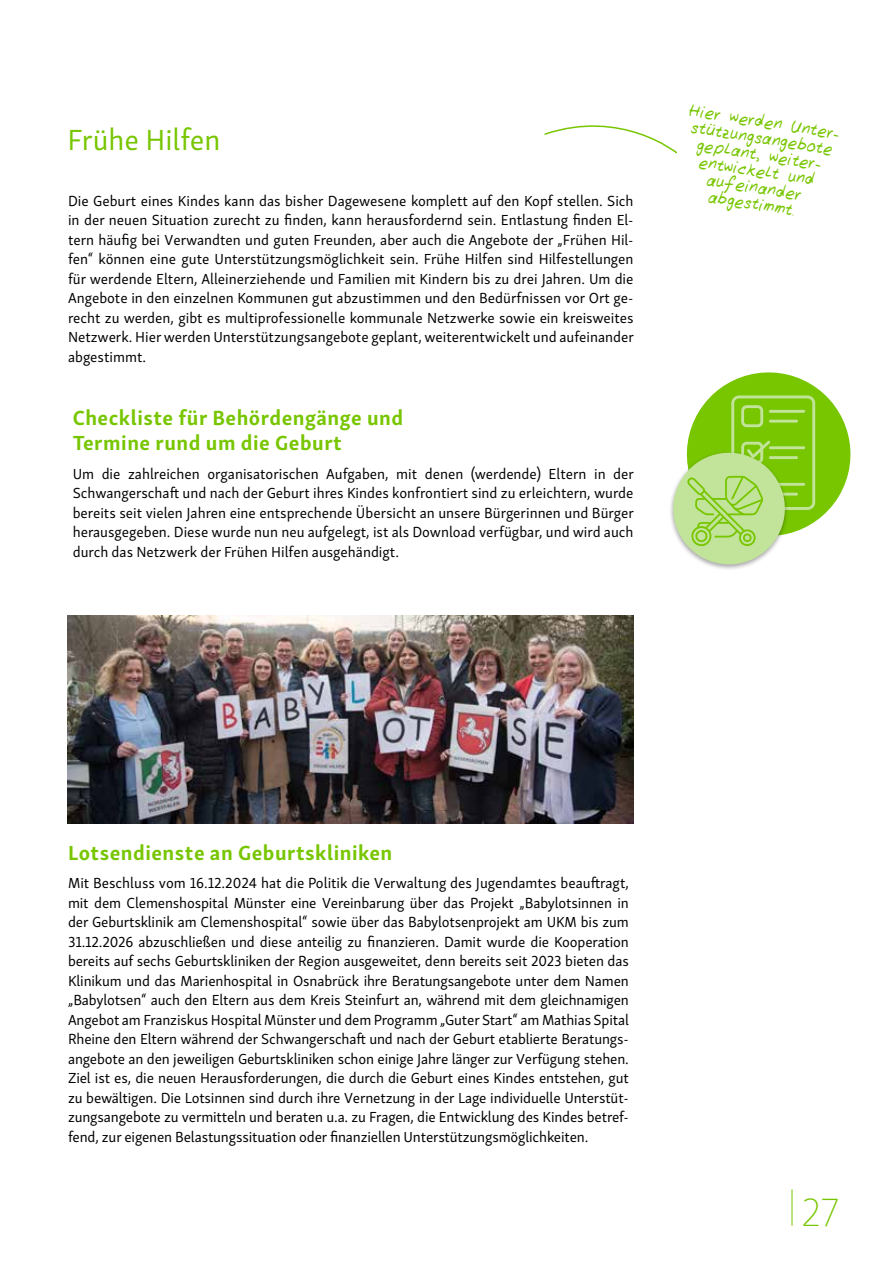
<style>
.page{position:relative;width:893px;height:1263px;background:#fff}
.page>*{position:absolute;margin:0;border:0;box-sizing:border-box;transform-origin:0 0}
.t1{font:100 40.65px "Skolar Sans Latn";color:#78c600}
.t2{font:30px "Skolar Sans Latn";color:#77c600}
.t3{font:700 21px/25.2px "Skolar Sans Latn";letter-spacing:.025em;color:#77c600}
.t4{font:19.5px/16.5px "Caro Hand";color:#77c600;text-align:center}
.t5{font:15px/19.5px "Skolar Sans Latn";color:#000;text-align:justify}
</style>
<div class="page">
<hr style="left:792px;top:1189px;width:1px;height:37px;background:#78c600">
<svg style="left:670px;top:372px;width:181px;height:197px"></svg>
<img style="left:68px;top:616px;width:566px;height:207px">
<svg style="left:544px;top:125px;width:134px;height:29px"></svg>
<h2 class="t2" style="left:68px;top:117px;width:154px">Frühe Hilfen</h2>
<p class="t5" style="left:68px;top:190px;width:567px">Die Geburt eines Kindes kann das bisher Dagewesene komplett auf den Kopf stellen. Sich in der neuen Situation zurecht zu finden, kann herausfordernd sein. Entlastung finden El&shy;tern häufig bei Verwandten und guten Freunden, aber auch die Angebote der „Frühen Hil&shy;fen“ können eine gute Unterstützungsmöglichkeit sein. Frühe Hilfen sind Hilfestellungen für werdende Eltern, Alleinerziehende und Familien mit Kindern bis zu drei Jahren. Um die Angebote in den einzelnen Kommunen gut abzustimmen und den Bedürfnissen vor Ort ge&shy;recht zu werden, gibt es multiprofessionelle kommunale Netzwerke sowie ein kreisweites Netzwerk. Hier werden Unterstützungsangebote geplant, weiterentwickelt und aufeinander abgestimmt.</p>
<h3 class="t3" style="left:73px;top:403px;width:332px">Checkliste für Behördengänge und<br>Termine rund um die Geburt</h3>
<p class="t5" style="left:73px;top:463px;width:563px">Um die zahlreichen organisatorischen Aufgaben, mit denen (werdende) Eltern in der Schwangerschaft und nach der Geburt ihres Kindes konfrontiert sind zu erleichtern, wurde bereits seit vielen Jahren eine entsprechende Übersicht an unsere Bürgerinnen und Bürger herausgegeben. Diese wurde nun neu aufgelegt, ist als Download verfügbar, und wird auch durch das Netzwerk der Frühen Hilfen ausgehändigt.</p>
<h3 class="t4" style="left:691px;top:103px;width:153px;rotate:9deg">Hier werden Unter&shy;stützungsangebote geplant, weiter&shy;entwickelt und aufeinander abgestimmt.</h3>
<h3 class="t3" style="left:68px;top:838px;width:326px">Lotsendienste an Geburtskliniken</h3>
<p class="t5" style="left:68px;top:872px;width:562px">Mit Beschluss vom 16.12.2024 hat die Politik die Verwaltung des Jugendamtes beauftragt, mit dem Clemenshospital Münster eine Vereinbarung über das Projekt „Babylotsinnen in der Geburtsklinik am Clemenshospital“ sowie über das Babylotsenprojekt am UKM bis zum 31.12.2026 abzuschließen und diese anteilig zu finanzieren. Damit wurde die Kooperation bereits auf sechs Geburtskliniken der Region ausgeweitet, denn bereits seit 2023 bieten das Klinikum und das Marienhospital in Osnabrück ihre Beratungsangebote unter dem Namen „Babylotsen“ auch den Eltern aus dem Kreis Steinfurt an, während mit dem gleichnamigen Angebot am Franziskus Hospital Münster und dem Programm „Guter Start“ am Mathias Spital Rheine den Eltern während der Schwangerschaft und nach der Geburt etablierte Beratungs&shy;angebote an den jeweiligen Geburtskliniken schon einige Jahre länger zur Verfügung stehen.<br>Ziel ist es, die neuen Herausforderungen, die durch die Geburt eines Kindes entstehen, gut zu bewältigen. Die Lotsinnen sind durch ihre Vernetzung in der Lage individuelle Unterstüt&shy;zungsangebote zu vermitteln und beraten u.a. zu Fragen, die Entwicklung des Kindes betref&shy;fend, zur eigenen Belastungssituation oder finanziellen Unterstützungsmöglichkeiten.</p>
<h1 class="t1" style="left:801px;top:1183px;width:39px">27</h1>
</div>
